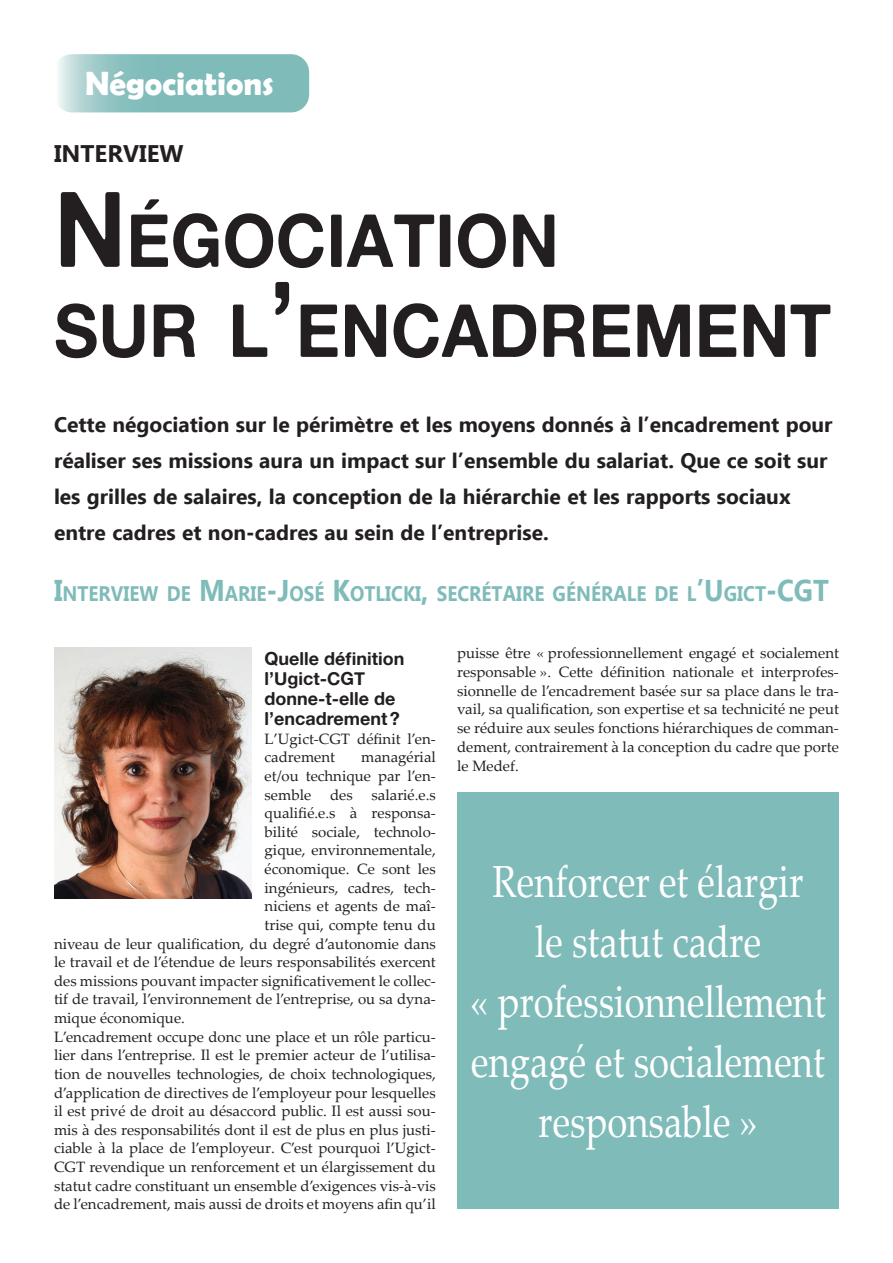
<style>
.page{position:relative;width:893px;height:1263px;background:#fff}
.page>*{position:absolute;margin:0;border:0;box-sizing:border-box;transform-origin:0 0}
.t1{font:73.5px/90px "Alte Haas Grotesk Bold";color:#231f20;scale:.93 1}
.t2{font:45px/60px "Palatino Linotype";color:#fff;text-align:center;scale:.81 1}
.t3{font:700 33px "Berlin Sans FB Demi";color:#fff}
.t4{font:700 24px "Ebrima";color:#231f20}
.t5{font:700 21px/36px "Ebrima";color:#231f20}
.t6{font:700 21px "Ebrima";color:#7ebbb9;scale:.9 1}
.t7{font:18px/20.1px "Alte Haas Grotesk Bold";color:#231f20}
.t8{font:15px/18.8px "Palatino Linotype";color:#231f20;text-align:justify}
.s1{font-size:105px}
.s2{font-size:30px}
</style>
<div class="page">
<svg style="left:58px;top:54px;width:251px;height:58px;background:#8cc2c0"></svg>
<img style="left:54px;top:647px;width:198px;height:251px">
<div style="left:457px;top:792px;width:382px;height:417px;background:#7ebbb9"></div>
<h3 class="t3" style="left:85px;top:64px;width:191px">Négociations</h3>
<h3 class="t4" style="left:54px;top:134px;width:131px">INTERVIEW</h3>
<h1 class="t1" style="left:54px;top:194px;width:837px"><span class="s1">N</span>ÉGOCIATION<br>SUR L<span class="s1">’</span>ENCADREMENT</h1>
<p class="t5" style="left:54px;top:405px;width:780px">Cette négociation sur le périmètre et les moyens donnés à l’encadrement pour réaliser ses missions aura un impact sur l’ensemble du salariat. Que ce soit sur les grilles de salaires, la conception de la hiérarchie et les rapports sociaux entre cadres et non-cadres au sein de l’entreprise.</p>
<h3 class="t6" style="left:54px;top:577px;width:24px"><span class="s2">I</span>NTERVIEW</h3>
<h3 class="t6" style="left:167px;top:577px;width:400px">DE <span class="s2">M</span>ARIE <span class="s2">-J</span>OSÉ <span class="s2">K</span>OTLICKI<span class="s2">,</span> SECRÉTAIRE</h3>
<h3 class="t6" style="left:553px;top:577px;width:308px">GÉN ÉRALE DE L<span class="s2">’U</span>GICT<span class="s2">-CGT</span></h3>
<p class="t7" style="left:265px;top:648px;width:141px">Quelle définition l’Ugict-CGT donne-t-elle de l’encadrement?</p>
<p class="t8" style="left:265px;top:729px;width:173px">L’Ugict-CGT définit l’en&shy;cadrement</p>
<p class="t8" style="left:265px;top:747px;width:173px;text-indent:97px">managérial et/ou technique par l’en&shy;semble</p>
<p class="t8" style="left:330px;top:784px;width:24px">des</p>
<p class="t8" style="left:372px;top:784px;width:66px">salarié.e.s</p>
<p class="t8" style="left:265px;top:803px;width:173px">qualifié.e.s à responsa-</p>
<p class="t8" style="left:265px;top:822px;width:173px">bilité sociale, technolo-</p>
<p class="t8" style="left:265px;top:840px;width:173px">gique, environnementale,</p>
<p class="t8" style="left:265px;top:859px;width:173px">économique. Ce sont les</p>
<p class="t8" style="left:265px;top:878px;width:173px">ingénieurs, cadres, tech-</p>
<p class="t8" style="left:265px;top:896px;width:173px">niciens et agents de maî-</p>
<p class="t8" style="left:265px;top:915px;width:173px">trise qui, compte tenu du</p>
<p class="t8" style="left:54px;top:933px;width:383px">niveau de leur qualification, du degré d’autonomie dans</p>
<p class="t8" style="left:54px;top:952px;width:383px">le travail et de l’étendue de leurs responsabilités exercent</p>
<p class="t8" style="left:54px;top:971px;width:383px">des missions pouvant impacter significativement le collec-</p>
<p class="t8" style="left:54px;top:989px;width:383px">tif de travail, l’environnement de l’entreprise, ou sa dyna-</p>
<p class="t8" style="left:54px;top:1008px;width:132px">mique économique.</p>
<p class="t8" style="left:54px;top:1026px;width:383px">L’encadrement occupe donc une place et un rôle particu-</p>
<p class="t8" style="left:54px;top:1045px;width:383px">lier dans l’entreprise. Il est le premier acteur de l’utilisa-</p>
<p class="t8" style="left:54px;top:1064px;width:383px">tion de nouvelles technologies, de choix technologiques,</p>
<p class="t8" style="left:54px;top:1082px;width:383px">d’application de directives de l’employeur pour lesquelles</p>
<p class="t8" style="left:54px;top:1101px;width:383px">il est privé de droit au désaccord public. Il est aussi sou-</p>
<p class="t8" style="left:54px;top:1120px;width:383px">mis à des responsabilités dont il est de plus en plus justi-</p>
<p class="t8" style="left:54px;top:1138px;width:383px">ciable à la place de l’employeur. C’est pourquoi l’Ugict-</p>
<p class="t8" style="left:54px;top:1157px;width:383px">CGT revendique un renforcement et un élargissement du</p>
<p class="t8" style="left:54px;top:1175px;width:383px">statut cadre constituant un ensemble d’exigences vis-à-vis</p>
<p class="t8" style="left:54px;top:1194px;width:383px">de l’encadrement, mais aussi de droits et moyens afin qu’il</p>
<p class="t8" style="left:457px;top:643px;width:383px">puisse être « professionnellement engagé et socialement responsable ». Cette définition nationale et interprofes&shy;sionnelle de l’encadrement basée sur sa place dans le tra&shy;vail, sa qualification, son expertise et sa technicité ne peut se réduire aux seules fonctions hiérarchiques de comman&shy;dement, contrairement à la conception du cadre que porte le Medef.</p>
<h2 class="t2" style="left:470px;top:850px;width:441px">Renforcer et élargir<br>le statut cadre<br>« professionnellement engagé et socialement responsable »</h2>
</div>
